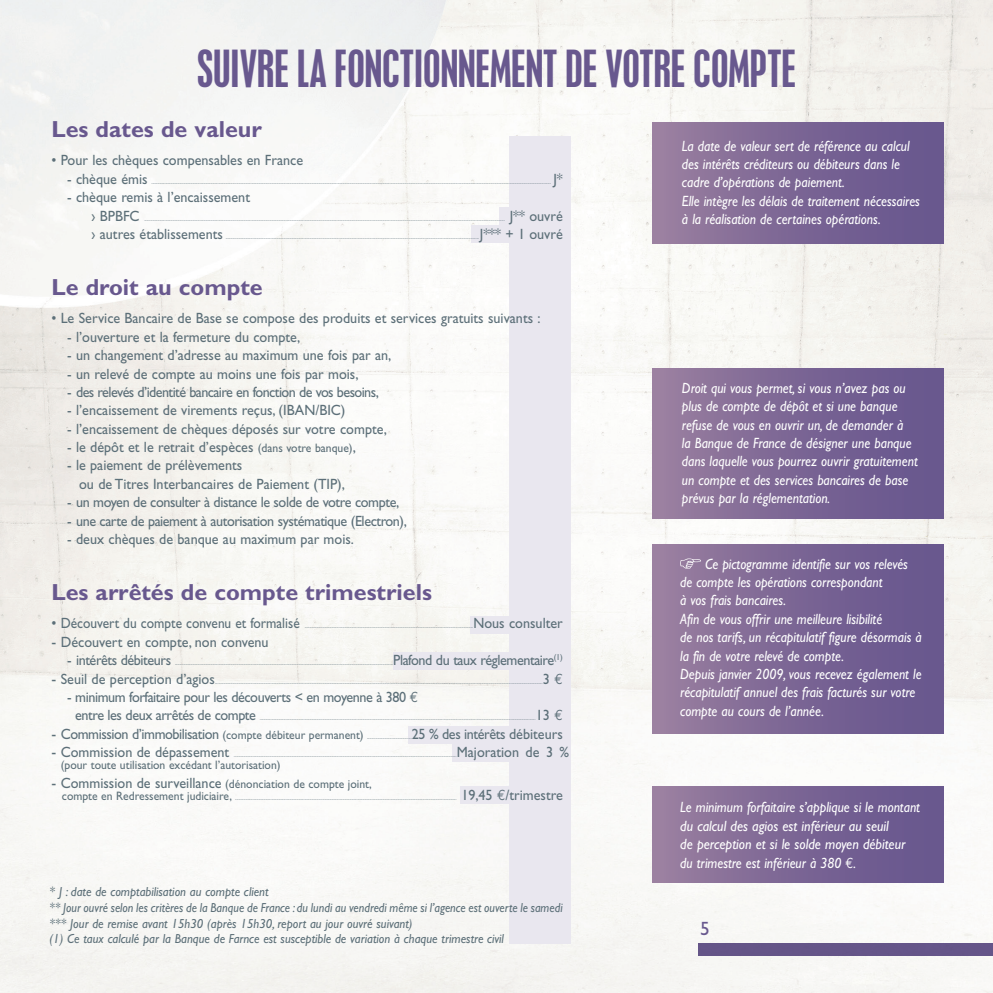
<style>
.page{position:relative;width:993px;height:993px;background:#fff}
.page>*{position:absolute;margin:0;border:0;box-sizing:border-box;transform-origin:0 0}
.t1{font:condensed 45.5px "Placard MT Std";color:#68588e}
.texte_courant{font:700 23.28px "Gill Sans";color:#68588e}
.t2{font:19.25px "Gill Sans";color:#68588e}
.texte_courant-2{font:italic 14.88px/18.4px "Gill Sans";color:#fff;scale:.9 1}
.texte_courant-3{font:14.88px/18.4px "Gill Sans";color:#5c6f78;scale:.95 1}
.texte_courant-4{font:14.88px "Gill Sans";letter-spacing:-.03em;color:#5c6f78;scale:.95 1}
.texte_courant-5{font:14.88px "Gill Sans";letter-spacing:-.04em;color:#5c6f78;scale:.95 1}
.texte_courant-6{font:italic 13.12px "Gill Sans";color:#5c6f78;scale:.95 1}
.texte_courant-7{font:italic 13.12px "Gill Sans";color:#5c6f78;scale:.91 1}
.texte_courant-8{font:12.25px "Gill Sans";color:#5c6f78;scale:.95 1}
.texte_courant-9{font:300 7px "Gill Sans";color:#5c6f78;scale:.95 1}
.s1{font-weight:400;font-size:14.88px}
.s2{font-size:12.25px}
.s3{font-size:15.75px}
.s4{font-family:"Euro Mono"}
.s5{font-family:"Euro Mono";font-weight:400;font-size:14.88px}
.s6{font-weight:300;font-size:7px}
.s7{font-weight:400;font-size:15.75px}
.s8{font-size:14.88px}
.s9{font-weight:400;font-size:12.25px}
.s10{font-family:"Euro Mono";font-style:normal}
</style>
<div class="page">
<img style="left:0;top:0;width:992px;height:992px">
<div style="left:698px;top:943px;width:294px;height:12px;background:#68588e"></div>
<div style="left:509px;top:136px;width:61px;height:807px;background:#e9e7ef"></div>
<div style="left:652px;top:122px;width:291px;height:122px;background:linear-gradient(to right,#997d9f,#62528c)"></div>
<div style="left:652px;top:368px;width:291px;height:150px;background:linear-gradient(to right,#997d9f,#62528c)"></div>
<div style="left:652px;top:544px;width:291px;height:189px;background:linear-gradient(to right,#997e9f,#62528c)"></div>
<div style="left:652px;top:786px;width:291px;height:96px;background:linear-gradient(to right,#997d9f,#62528c)"></div>
<svg style="left:680px;top:558px;width:20px;height:10px"></svg>
<div style="left:393px;top:651px;width:169px;height:18px;background:#e9e7ef"></div>
<div style="left:471px;top:225px;width:91px;height:18px;background:#e9e7ef"></div>
<div style="left:499px;top:207px;width:63px;height:18px;background:#e9e7ef"></div>
<div style="left:470px;top:616px;width:57px;height:17px;background:#e9e7ef"></div>
<div style="left:408px;top:725px;width:118px;height:18px;background:#e9e7ef"></div>
<div style="left:451px;top:743px;width:82px;height:18px;background:#e9e7ef"></div>
<div style="left:460px;top:786px;width:77px;height:18px;background:#e9e7ef"></div>
<p class="t1" style="left:197px;top:41px;width:600px">SUIVRE LA FONCTIONNEMENT DE VOTRE COMPTE</p>
<p class="texte_courant" style="left:51px;top:115px;width:212px">Les dates de valeur</p>
<p class="texte_courant-3" style="left:51px;top:151px;width:266px">• Pour les chèques compensables en France</p>
<p class="texte_courant-9" style="left:67px;top:177px;width:523px"><span class="s1">- chèque émis</span> ................................................................................................................................................................................................................................................................................................................................................... <span class="s1">J*</span></p>
<p class="texte_courant-3" style="left:67px;top:188px;width:194px">- chèque remis à l’encaissement</p>
<p class="texte_courant-9" style="left:91px;top:214px;width:498px"><span class="s1">› BPBFC</span> .................................................................................................................................................................................................................................................................................................................. <span class="s1">J** ouvré</span></p>
<p class="texte_courant-9" style="left:91px;top:232px;width:498px"><span class="s1">› autres établissements</span> .......................................................................................................................................................................................................................<span class="s1">J*** + 1 ouvré</span></p>
<p class="texte_courant" style="left:51px;top:273px;width:213px">Le droit au compte</p>
<p class="texte_courant-3" style="left:51px;top:309px;width:516px">• Le Service Bancaire de Base se compose des produits et services gratuits suivants :</p>
<p class="texte_courant-3" style="left:67px;top:327px;width:247px">- l’ouverture et la fermeture du compte,</p>
<p class="texte_courant-3" style="left:67px;top:346px;width:342px">- un changement d’adresse au maximum une fois par an,</p>
<p class="texte_courant-3" style="left:67px;top:364px;width:308px">- un relevé de compte au moins une fois par mois,</p>
<p class="texte_courant-5" style="left:67px;top:383px;width:329px">- des relevés d’identité bancaire en fonction de vos besoins,</p>
<p class="texte_courant-3" style="left:67px;top:401px;width:294px">- l’encaissement de virements reçus, (IBAN/BIC)</p>
<p class="texte_courant-3" style="left:67px;top:419px;width:338px">- l’encaissement de chèques déposés sur votre compte,</p>
<p class="texte_courant-3" style="left:67px;top:438px;width:305px">- le dépôt et le retrait d’espèces <span class="s2">(dans votre banque)</span>,</p>
<p class="texte_courant-3" style="left:79px;top:456px;width:281px;text-indent:-12px">- le paiement de prélèvements<br>ou de Titres Interbancaires de Paiement (TIP),</p>
<p class="texte_courant-4" style="left:67px;top:493px;width:351px">- un moyen de consulter à distance le solde de votre compte,</p>
<p class="texte_courant-4" style="left:67px;top:512px;width:359px">- une carte de paiement à autorisation systématique (Electron),</p>
<p class="texte_courant-3" style="left:67px;top:529px;width:303px">- deux chèques de banque au maximum par mois.</p>
<p class="texte_courant" style="left:51px;top:578px;width:382px">Les arrêtés de compte trimestriels</p>
<p class="texte_courant-9" style="left:51px;top:622px;width:539px"><span class="s1">• Découvert du compte convenu et formalisé</span> ...............................................................................................................................................<span class="s1">Nous consulter</span></p>
<p class="texte_courant-3" style="left:51px;top:632px;width:230px"><span class="s3">-</span> Découvert en compte, non convenu</p>
<p class="texte_courant-9" style="left:67px;top:658px;width:523px"><span class="s1">- intérêts débiteurs</span> .........................................................................................................................................................................................<span class="s1">Plafond du taux réglementaire</span><sup>(1)</sup></p>
<p class="texte_courant-4" style="left:67px;top:688px;width:371px">- minimum forfaitaire pour les découverts &lt; en moyenne à 380 <span class="s4">€</span></p>
<p class="texte_courant-9" style="left:75px;top:713px;width:514px"><span class="s1">entre les deux arrêtés de compte</span> ..........................................................................................................................................................................................................................................<span class="s1">13</span> <span class="s5">€</span></p>
<p class="texte_courant-4" style="left:51px;top:725px;width:539px"><span class="s3">-</span> Commission d’immobilisation <span class="s2">(compte débiteur permanent)</span> <span class="s6">......................................</span>25 % des intérêts débiteurs</p>
<p class="texte_courant-9" style="left:51px;top:750px;width:546px"><span class="s7">-</span> <span class="s1">Commission de dépassement</span> .............................................................................................................................................................................................<span class="s1">Majoration de 3 %</span></p>
<p class="texte_courant-8" style="left:61px;top:758px;width:233px">(pour toute utilisation excédant l’autorisation)</p>
<p class="texte_courant-8" style="left:51px;top:776px;width:338px"><span class="s3">-</span> <span class="s8">Commission de surveillance</span> (dénonciation de compte joint,</p>
<p class="texte_courant-9" style="left:62px;top:793px;width:528px"><span class="s9">compte en Redressement judiciaire,</span> ............................................................................................................................................................................................ <span class="s1">19,45</span> <span class="s5">€</span><span class="s1">/trimestre</span></p>
<p class="texte_courant-6" style="left:50px;top:883px;width:232px">* J : date de comptabilisation au compte client</p>
<p class="texte_courant-7" style="left:50px;top:899px;width:565px">** Jour ouvré selon les critères de la Banque de France : du lundi au vendredi même si l’agence est ouverte le samedi</p>
<p class="texte_courant-6" style="left:50px;top:915px;width:383px">*** Jour de remise avant 15h30 (après 15h30, report au jour ouvré suivant)</p>
<p class="texte_courant-6" style="left:50px;top:931px;width:479px">(1) Ce taux calculé par la Banque de Farnce est susceptible de variation à chaque trimestre civil</p>
<p class="texte_courant-2" style="left:681px;top:136px;width:254px">La date de valeur sert de référence au calcul des intérêts créditeurs ou débiteurs dans le cadre d’opérations de paiement.</p>
<p class="texte_courant-2" style="left:681px;top:192px;width:266px">Elle intègre les délais de traitement nécessaires à la réalisation de certaines opérations.</p>
<p class="texte_courant-2" style="left:681px;top:378px;width:263px">Droit qui vous permet, si vous n’avez pas ou plus de compte de dépôt et si une banque refuse de vous en ouvrir un, de demander à<br>la Banque de France de désigner une banque dans laquelle vous pourrez ouvrir gratuitement un compte et des services bancaires de base prévus par la réglementation.</p>
<p class="texte_courant-2" style="left:680px;top:554px;width:254px;text-indent:25px">Ce pictogramme identifie sur vos relevés de compte les opérations correspondant</p>
<p class="texte_courant-2" style="left:680px;top:591px;width:119px">à vos frais bancaires.</p>
<p class="texte_courant-2" style="left:680px;top:609px;width:270px">Afin de vous offrir une meilleure lisibilité<br>de nos tarifs, un récapitulatif figure désormais à la fin de votre relevé de compte.</p>
<p class="texte_courant-2" style="left:680px;top:664px;width:269px">Depuis janvier 2009, vous recevez également le récapitulatif annuel des frais facturés sur votre compte au cours de l’année.</p>
<p class="texte_courant-2" style="left:680px;top:798px;width:268px">Le minimum forfaitaire s’applique si le montant du calcul des agios est inférieur au seuil<br>de perception et si le solde moyen débiteur du trimestre est inférieur à 380 <span class="s10">€</span>.</p>
<h3 class="t2" style="left:699px;top:917px;width:11px">5</h3>
</div>
